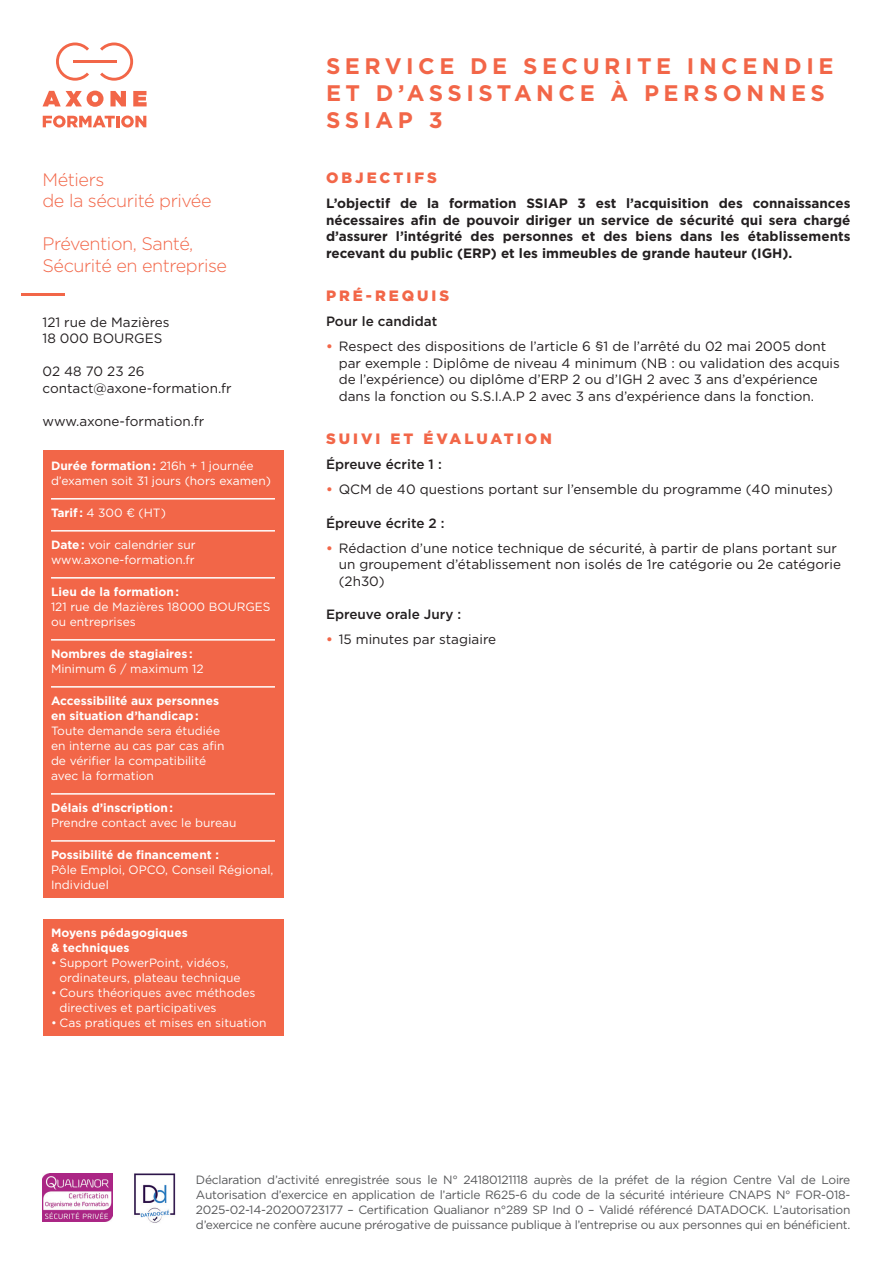
<style>
.page{position:relative;width:893px;height:1263px;background:#fff}
.page>*{position:absolute;margin:0;border:0;box-sizing:border-box;transform-origin:0 0}
.t1{font:700 22.5px/27px "Gotham";letter-spacing:.2em;color:#f26648}
.t2{font:300 18px/21.6px "Gotham";letter-spacing:-.025em;color:#f26648}
.t3{font:900 15px "Gotham";letter-spacing:.2em;color:#f26648}
.t4{font:13.5px/16.5px "Gotham";color:#231f20}
.t5{font:700 13.5px/16.5px "Gotham";color:#231f20;text-align:justify}
.t6{font:500 13.5px "Gotham";color:#231f20}
.t7{font:12px/15px "Gotham";color:#fff}
.t8{font:12px/15px "Gotham";letter-spacing:-.02em;color:#57585a;text-align:justify}
.t9{font:700 12px/15px "Gotham";color:#fff}
.s1{font-weight:700}
.s2{font-weight:700;color:#f26648}
</style>
<div class="page">
<svg style="left:56px;top:43px;width:33px;height:38px"></svg>
<svg style="left:100px;top:43px;width:33px;height:38px"></svg>
<hr style="left:73px;top:60px;width:43px;height:3px;background:#f26648">
<svg style="left:43px;top:115px;width:72px;height:13px"></svg>
<hr style="left:116px;top:116px;width:4px;height:11px;background:#f26648">
<svg style="left:121px;top:115px;width:25px;height:13px"></svg>
<svg style="left:43px;top:91px;width:61px;height:16px"></svg>
<svg style="left:110px;top:91px;width:16px;height:15px"></svg>
<svg style="left:133px;top:91px;width:14px;height:15px"></svg>
<img style="left:43px;top:1173px;width:69px;height:48px">
<img style="left:134px;top:1173px;width:42px;height:50px">
<hr style="left:21px;top:293px;width:43px;height:3px;background:#f26648">
<div style="left:43px;top:451px;width:240px;height:447px;background:#f26648"></div>
<hr style="left:51px;top:498px;width:224px;height:1px;background:#fff">
<hr style="left:51px;top:530px;width:224px;height:2px;background:#fff">
<hr style="left:51px;top:577px;width:224px;height:2px;background:#fff">
<hr style="left:51px;top:639px;width:224px;height:2px;background:#fff">
<hr style="left:51px;top:686px;width:224px;height:2px;background:#fff">
<hr style="left:51px;top:793px;width:224px;height:2px;background:#fff">
<hr style="left:51px;top:840px;width:224px;height:2px;background:#fff">
<div style="left:43px;top:919px;width:240px;height:116px;background:#f26648"></div>
<h2 class="t2" style="left:43px;top:168px;width:171px">Métiers<br>de la sécurité privée</h2>
<h2 class="t2" style="left:43px;top:233px;width:186px">Prévention, Santé,<br>Sécurité en entreprise</h2>
<p class="t4" style="left:43px;top:313px;width:129px">121 rue de Mazières<br>18 000 BOURGES</p>
<p class="t4" style="left:43px;top:363px;width:190px">02 48 70 23 26 contact@axone-formation.fr</p>
<p class="t4" style="left:43px;top:412px;width:163px">www.axone-formation.fr</p>
<p class="t7" style="left:51px;top:458px;width:221px"><span class="s1">Durée formation :</span> 216h + 1 journée d’examen soit 31 jours (hors examen)</p>
<p class="t7" style="left:51px;top:505px;width:116px"><span class="s1">Tarif :</span> 4 300 € (HT)</p>
<p class="t7" style="left:51px;top:537px;width:146px"><span class="s1">Date :</span> voir calendrier sur www.axone-formation.fr</p>
<p class="t9" style="left:51px;top:584px;width:129px">Lieu de la formation :</p>
<p class="t7" style="left:51px;top:599px;width:221px">121 rue de Mazières 18000 BOURGES ou entreprises</p>
<p class="t9" style="left:51px;top:646px;width:143px">Nombres de stagiaires :</p>
<p class="t7" style="left:51px;top:661px;width:154px">Minimum 6 / maximum 12</p>
<p class="t9" style="left:51px;top:693px;width:170px">Accessibilité aux personnes en situation d’handicap :</p>
<p class="t7" style="left:51px;top:723px;width:175px">Toute demande sera étudiée en interne au cas par cas afin de vérifier la compatibilité avec la formation</p>
<p class="t9" style="left:51px;top:800px;width:124px">Délais d’inscription :</p>
<p class="t7" style="left:51px;top:815px;width:187px">Prendre contact avec le bureau</p>
<p class="t9" style="left:51px;top:847px;width:169px">Possibilité de financement :</p>
<p class="t7" style="left:51px;top:862px;width:224px">Pôle Emploi, OPCO, Conseil Régional,<br>Individuel</p>
<p class="t9" style="left:51px;top:926px;width:138px;line-height:14.4px">Moyens pédagogiques &amp; techniques</p>
<p class="t7" style="left:60px;top:955px;width:183px;text-indent:-9px">• Support PowerPoint, vidéos, ordinateurs, plateau technique</p>
<p class="t7" style="left:60px;top:985px;width:197px;text-indent:-9px">• Cours théoriques avec méthodes directives et participatives</p>
<p class="t7" style="left:51px;top:1015px;width:217px">• Cas pratiques et mises en situation</p>
<h1 class="t1" style="left:326px;top:52px;width:509px">SERVICE DE SECURITE INCENDIE<br>ET D’ASSISTANCE À PERSONNES<br>SSIAP 3</h1>
<p class="t3" style="left:326px;top:167px;width:112px">OBJECTIFS</p>
<p class="t5" style="left:326px;top:195px;width:526px">L’objectif de la formation SSIAP 3 est l’acquisition des connaissances nécessaires afin de pouvoir diriger un service de sécurité qui sera chargé d’assurer l’intégrité des personnes et des biens dans les établissements recevant du public (ERP) et les immeubles de grande hauteur (IGH).</p>
<p class="t3" style="left:326px;top:286px;width:125px">PRÉ-REQUIS</p>
<p class="t6" style="left:326px;top:313px;width:113px">Pour le candidat</p>
<p class="t4" style="left:339px;top:338px;width:503px;text-indent:-13px"><span class="s2">•</span> Respect des dispositions de l’article 6 §1 de l’arrêté du 02 mai 2005 dont par exemple : Diplôme de niveau 4 minimum (NB : ou validation des acquis de l’expérience) ou diplôme d’ERP 2 ou d’IGH 2 avec 3 ans d’expérience dans la fonction ou S.S.I.A.P 2 avec 3 ans d’expérience dans la fonction.</p>
<p class="t3" style="left:326px;top:429px;width:227px">SUIVI ET ÉVALUATION</p>
<p class="t6" style="left:326px;top:456px;width:117px">Épreuve écrite 1 :</p>
<p class="t4" style="left:326px;top:481px;width:508px"><span class="s2">•</span> QCM de 40 questions portant sur l’ensemble du programme (40 minutes)</p>
<p class="t6" style="left:326px;top:514px;width:120px">Épreuve écrite 2 :</p>
<p class="t4" style="left:339px;top:539px;width:504px;text-indent:-13px"><span class="s2">•</span> Rédaction d’une notice technique de sécurité, à partir de plans portant sur un groupement d’établissement non isolés de 1re catégorie ou 2e catégorie (2h30)</p>
<p class="t6" style="left:326px;top:606px;width:137px">Epreuve orale Jury :</p>
<p class="t4" style="left:326px;top:631px;width:172px"><span class="s2">•</span> 15 minutes par stagiaire</p>
<p class="t8" style="left:196px;top:1171px;width:656px">Déclaration d’activité enregistrée sous le N° 24180121118 auprès de la préfet de la région Centre Val de Loire Autorisation d’exercice en application de l’article R625-6 du code de la sécurité intérieure CNAPS N° FOR-018- 2025-02-14-20200723177 – Certification Qualianor n°289 SP Ind 0 – Validé référencé DATADOCK. L’autorisation d’exercice ne confère aucune prérogative de puissance publique à l’entreprise ou aux personnes qui en bénéficient.</p>
</div>
